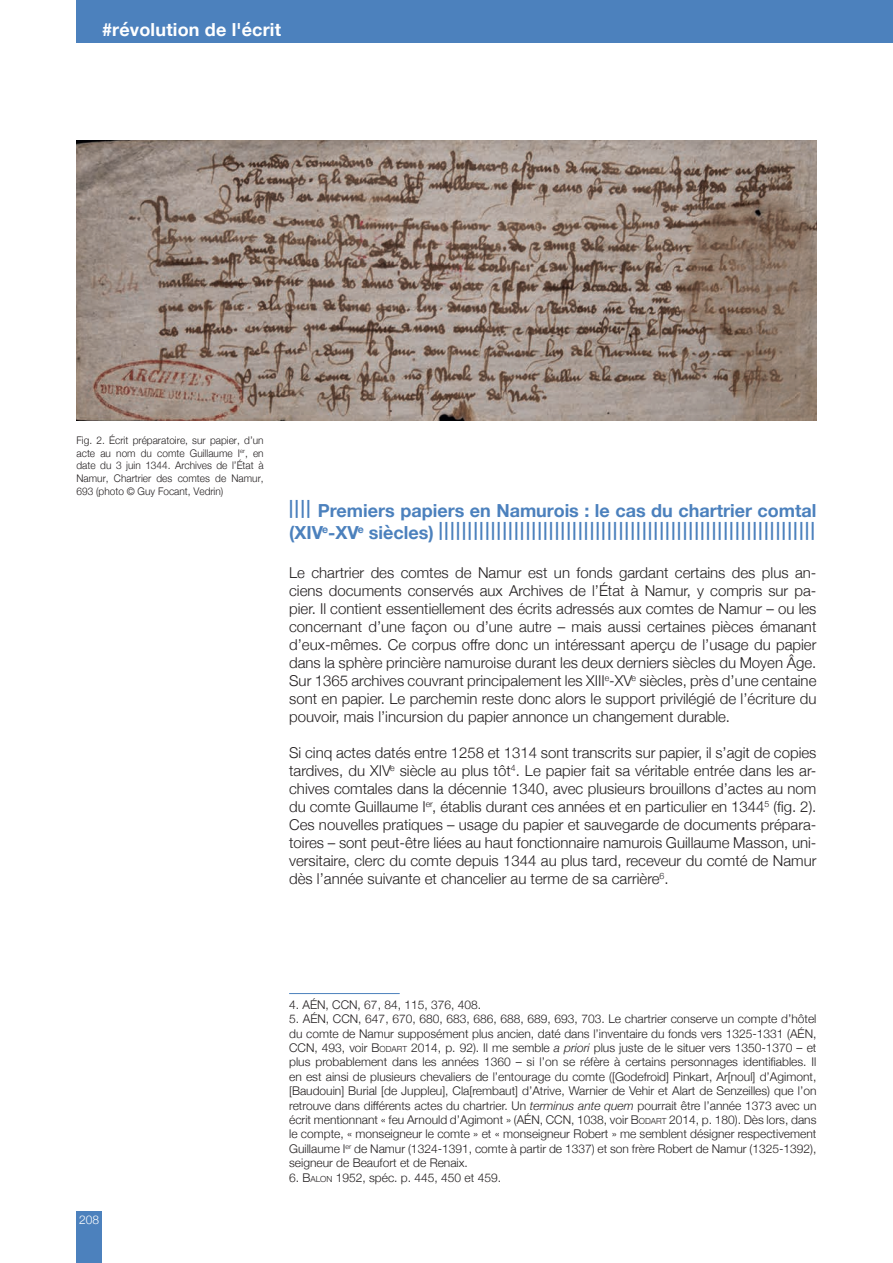
<style>
.page{position:relative;width:893px;height:1263px;background:#fff}
.page>*{position:absolute;margin:0;border:0;box-sizing:border-box;transform-origin:0 0}
.t1{font:700 18px/18.6px "Helvetica Neue";color:#4c81bd}
.t2{font:700 18px "Helvetica Neue";letter-spacing:.01em;color:#fff}
.t3{font:300 15px/18px "Helvetica Neue";color:#231f20;text-align:justify}
.t4{font:300 12px/14.4px "Helvetica Neue";color:#231f20;text-align:justify}
.t5{font:300 12px "Helvetica Neue";color:#231f20}
.t6{font:300 12px "Helvetica Neue";color:#fff}
.t7{font:300 10.5px/12.6px "Helvetica Neue";color:#231f20;text-align:justify;scale:.96 1}
.s1{font-style:inherit}
.s2{font-size:8.4px}
.s3{font-style:italic}
</style>
<div class="page">
<div style="left:77px;top:1212px;width:25px;height:51px;background:#4c81bd"></div>
<div style="left:77px;top:0;width:816px;height:43px;background:#4c81bd"></div>
<img style="left:77px;top:140px;width:739px;height:281px">
<hr style="left:289px;top:993px;width:111px;height:1px;background:#4c81bd">
<p class="t2" style="left:102px;top:16px;width:181px">#révolution de l'écrit</p>
<p class="t7" style="left:77px;top:433px;width:196px">Fig. 2. Écrit préparatoire, sur papier, d’un acte au nom du comte Guillaume I<sup>er</sup>, en date du 3 juin 1344. Archives de l’État à Namur, Chartrier des comtes de Namur, 693 (photo © Guy Focant, Vedrin)</p>
<p class="t1" style="left:289px;top:502px;width:529px">|||| Premiers papiers en Namurois : le cas du chartrier comtal (XIV<sup>e</sup>-XV<sup>e</sup> siècles) |||||||||||||||||||||||||||||||||||||||||||||||||||||||||||||||||</p>
<p class="t3" style="left:289px;top:563px;width:529px">Le chartrier des comtes de Namur est un fonds gardant certains des plus an&shy;ciens documents conservés aux Archives de l’État à Namur, y compris sur pa&shy;pier. Il contient essentiellement des écrits adressés aux comtes de Namur – ou les concernant d’une façon ou d’une autre – mais aussi certaines pièces émanant d’eux-mêmes. Ce corpus offre donc un intéressant aperçu de l’usage du papier dans la sphère princière namuroise durant les deux derniers siècles du Moyen Âge.<br>Sur 1365 archives couvrant principalement les XIII<sup>e</sup>-XV<sup>e</sup> siècles, près d’une centaine sont en papier. Le parchemin reste donc alors le support privilégié de l’écriture du pouvoir, mais l’incursion du papier annonce un changement durable.</p>
<p class="t3" style="left:289px;top:743px;width:529px">Si cinq actes datés entre 1258 et 1314 sont transcrits sur papier, il s’agit de copies tardives, du XIV<sup>e</sup> siècle au plus tôt<sup>4</sup>. Le papier fait sa véritable entrée dans les ar&shy;chives comtales dans la décennie 1340, avec plusieurs brouillons d’actes au nom du comte Guillaume I<sup>er</sup>, établis durant ces années et en particulier en 1344<sup>5</sup> (fig. 2).<br>Ces nouvelles pratiques – usage du papier et sauvegarde de documents prépara&shy;toires – sont peut-être liées au haut fonctionnaire namurois Guillaume Masson, uni&shy;versitaire, clerc du comte depuis 1344 au plus tard, receveur du comté de Namur dès l’année suivante et chancelier au terme de sa carrière<sup>6</sup>.</p>
<p class="t6" style="left:79px;top:1209px;width:22px">208</p>
<p class="t5" style="left:289px;top:995px;width:22px"><span class="s1">4.</span> AÉN</p>
<p class="t5" style="left:326px;top:995px;width:16px">, CCN</p>
<p class="t5" style="left:358px;top:995px;width:125px">, 67, 84, 115, 376, 408.</p>
<p class="t4" style="left:289px;top:1011px;width:529px">5. AÉN, CCN, 647, 670, 680, 683, 686, 688, 689, 693, 703. Le chartrier conserve un compte d’hôtel du comte de Namur supposément plus ancien, daté dans l’inventaire du fonds vers 1325-1331 (AÉN, CCN, 493, voir <span class="s1">B</span><span class="s2">ODART</span> 2014, p. 92). Il me semble <span class="s3">a priori</span> plus juste de le situer vers 1350-1370 – et plus probablement dans les années 1360 – si l’on se réfère à certains personnages identifiables. Il en est ainsi de plusieurs chevaliers de l’entourage du comte ([Godefroid] Pinkart, Ar[noul] d’Agimont, [Baudouin] Burial [de Juppleu], Cla[rembaut] d’Atrive, Warnier de Vehir et Alart de Senzeilles) que l’on retrouve dans différents actes du chartrier. Un <span class="s3">terminus ante quem</span> pourrait être l’année 1373 avec un écrit mentionnant « feu Arnould d’Agimont » (AÉN, CCN, 1038, voir <span class="s1">B</span><span class="s2">ODART</span> 2014, p. 180). Dès lors, dans le compte, « monseigneur le comte » et « monseigneur Robert » me semblent désigner respectivement Guillaume I<sup>er</sup> de Namur (1324-1391, comte à partir de 1337) et son frère Robert de Namur (1325-1392), seigneur de Beaufort et de Renaix.</p>
<p class="t5" style="left:289px;top:1168px;width:213px"><span class="s1">6.</span> B<span class="s2">ALON</span> 1952, <span class="s1">spéc. p.</span> 445, 450 <span class="s1">et</span> 459.</p>
</div>
